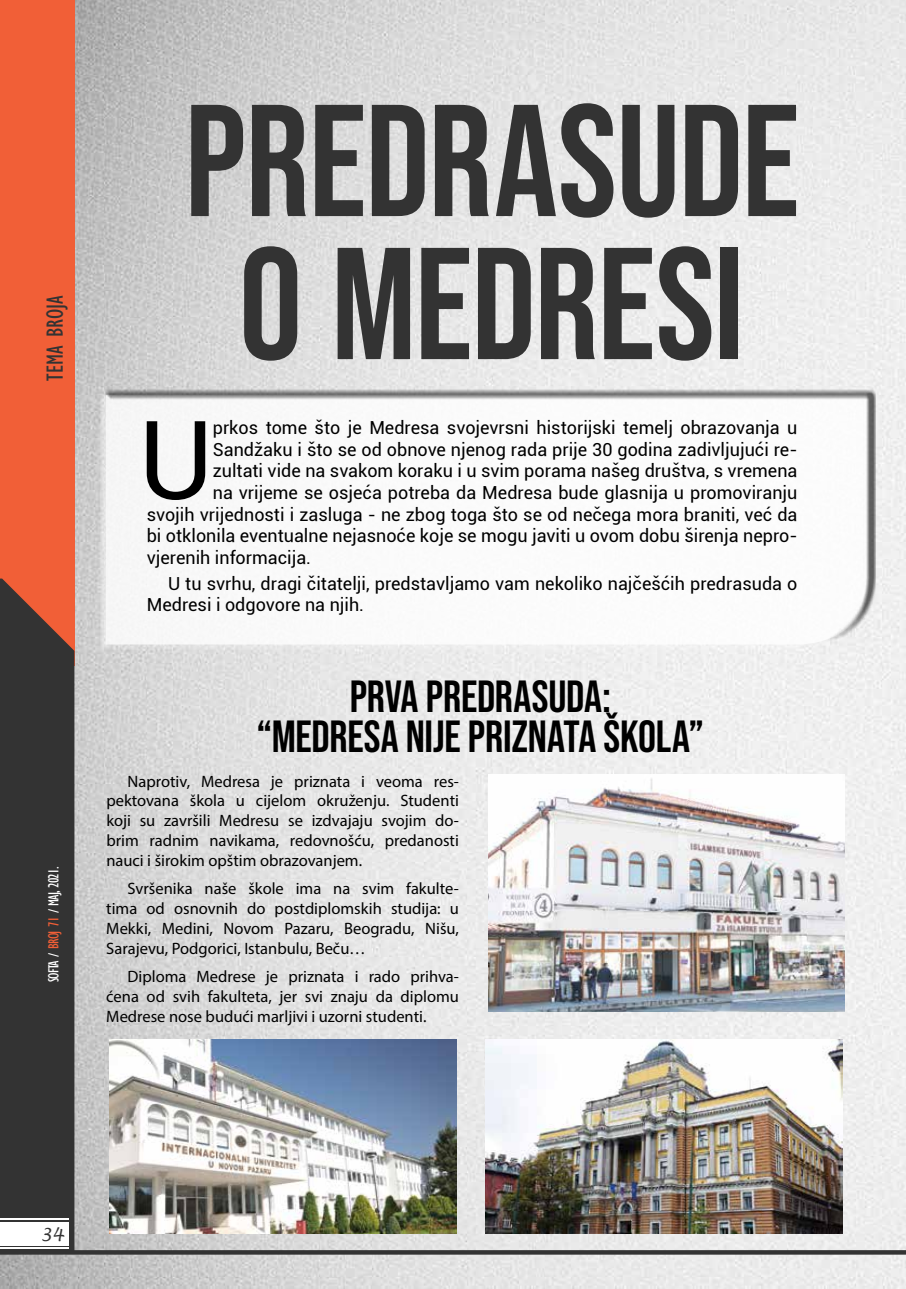
<style>
.page{position:relative;width:906px;height:1289px;background:#fff}
.page>*{position:absolute;margin:0;border:0;box-sizing:border-box;transform-origin:0 0}
.t1{font:700 158.85px/142.9px "Bebas Neue Pro";letter-spacing:-.005em;color:#333;text-align:center}
.t2{font:109.2px "Roboto";color:#000}
.t3{font:700 45px/40.5px "Bebas Neue Pro";letter-spacing:-.005em;color:#000;text-align:center}
.t4{font:condensed 24px "Gill Sans";color:#333}
.t5{font:18px/21.6px "Roboto";color:#000}
.t6{font:italic 18px "Lucida Handwriting";color:#333}
.t7{font:16.5px/19.8px "Myriad Pro";color:#000;text-align:justify}
.t8{font:condensed 15px "Gill Sans";letter-spacing:-.05em;color:#fff}
.s1{color:#f15f37}
</style>
<div class="page">
<img style="left:0;top:0;width:906px;height:1288px">
<div style="left:100px;top:390px;width:739px;height:259px;background:#fff;opacity:.75"></div>
<div style="left:103px;top:389px;width:773px;height:252px;background:#fbfbfb"></div>
<div style="left:0;top:0;width:74px;height:665px;background:#f15f37"></div>
<div style="left:0;top:578px;width:74px;height:672px;background:#333"></div>
<div style="left:0;top:1221px;width:68px;height:24px;background:#fff"></div>
<hr style="left:0;top:1218px;width:68px;height:1px;background:#fff">
<hr style="left:0;top:1246px;width:68px;height:2px;background:#fff">
<svg style="left:0;top:1250px;width:906px;height:4px;background:#383838"></svg>
<img style="left:109px;top:1039px;width:347px;height:194px">
<img style="left:488px;top:774px;width:356px;height:237px">
<img style="left:485px;top:1039px;width:357px;height:194px">
<h3 class="t4" style="left:41px;top:381px;width:87px;rotate:-90deg">TEMA BROJA</h3>
<p class="t8" style="left:45px;top:982px;width:118px;rotate:-90deg">SOFTA / <span class="s1">BROJ 71</span> / MAJ, 2021.</p>
<h1 class="t1" style="left:185px;top:87px;width:615px">PREDRASUDE<br>O MEDRESI</h1>
<h2 class="t2" style="left:139px;top:383px;width:75px">U</h2>
<p class="t5" style="left:213px;top:416px;width:586px">prkos tome što je Medresa svojevrsni historijski temelj obrazovanja u</p>
<p class="t5" style="left:213px;top:438px;width:586px">Sandžaku i što se od obnove njenog rada prije 30 godina zadivljujući re-</p>
<p class="t5" style="left:213px;top:459px;width:586px">zultati vide na svakom koraku i u svim porama našeg društva, s vremena</p>
<p class="t5" style="left:213px;top:481px;width:586px">na vrijeme se osjeća potreba da Medresa bude glasnija u promoviranju</p>
<p class="t5" style="left:147px;top:502px;width:652px">svojih vrijednosti i zasluga - ne zbog toga što se od nečega mora braniti, već da</p>
<p class="t5" style="left:147px;top:524px;width:652px">bi otklonila eventualne nejasnoće koje se mogu javiti u ovom dobu širenja nepro-</p>
<p class="t5" style="left:147px;top:546px;width:166px">vjerenih informacija.</p>
<p class="t5" style="left:147px;top:571px;width:652px;text-indent:21px">U tu svrhu, dragi čitatelji, predstavljamo vam nekoliko najčešćih predrasuda o<br>Medresi i odgovore na njih.</p>
<h3 class="t3" style="left:257px;top:675px;width:449px">PRVA PREDRASUDA:<br>“MEDRESA NIJE PRIZNATA ŠKOLA”</h3>
<p class="t7" style="left:106px;top:771px;width:354px;text-indent:21px">Naprotiv, Medresa je priznata i veoma res&shy;pektovana škola u cijelom okruženju. Studenti koji su završili Medresu se izdvajaju svojim do&shy;brim radnim navikama, redovnošću, predanosti nauci i širokim opštim obrazovanjem.</p>
<p class="t7" style="left:106px;top:878px;width:354px;text-indent:21px">Svršenika naše škole ima na svim fakulte&shy;tima od osnovnih do postdiplomskih studija: u Mekki, Medini, Novom Pazaru, Beogradu, Nišu, Sarajevu, Podgorici, Istanbulu, Beču…</p>
<p class="t7" style="left:106px;top:966px;width:354px;text-indent:21px">Diploma Medrese je priznata i rado prihva&shy;ćena od svih fakulteta, jer svi znaju da diplomu Medrese nose budući marljivi i uzorni studenti.</p>
<p class="t6" style="left:40px;top:1223px;width:26px">34</p>
</div>
